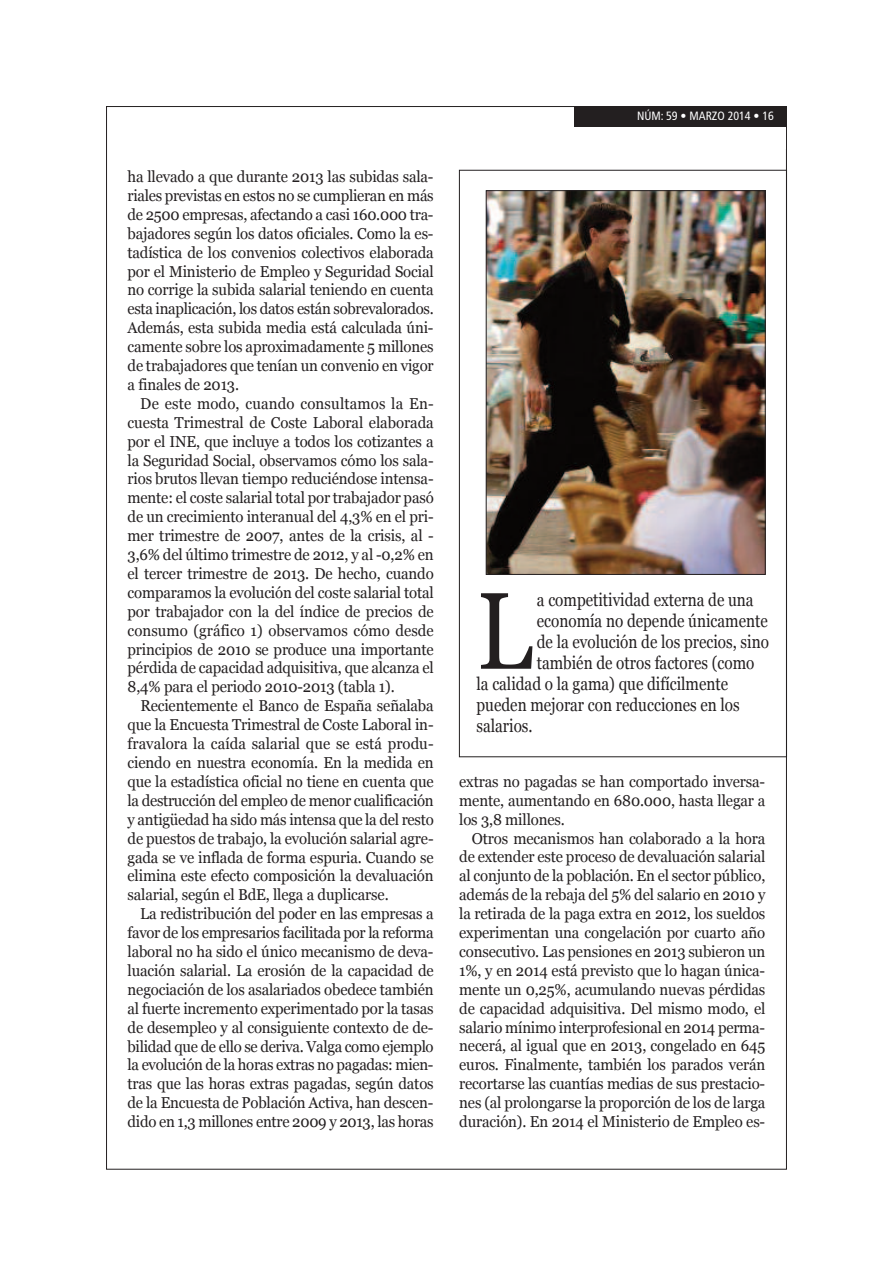
<style>
.page{position:relative;width:893px;height:1263px;background:#fff}
.page>*{position:absolute;margin:0;border:0;box-sizing:border-box;transform-origin:0 0}
.t1{font:108.9px "Georgia";color:#231f20;scale:.85 1}
.t2{font:18px "Georgia";color:#231f20;scale:.85 1}
.t3{font:15.75px/18.9px "Georgia";letter-spacing:-.01em;color:#231f20;text-align:justify;scale:.95 1}
.t4{font:condensed 12px "Frutiger";color:#fff}
</style>
<div class="page">
<div style="left:574px;top:106px;width:213px;height:22px;background:#231f20"></div>
<img style="left:488px;top:193px;width:275px;height:380px">
<div style="left:486px;top:191px;width:279px;height:384px;border:1px solid #231f20"></div>
<p class="t3" style="left:128px;top:167px;width:324px">ha llevado a que durante 2013 las subidas sala&shy;riales previstas en estos no se cumplieran en más de 2500 empresas, afectando a casi 160.000 tra&shy;bajadores según los datos oficiales. Como la es&shy;tadística de los convenios colectivos elaborada por el Ministerio de Empleo y seguridad social no corrige la subida salarial teniendo en cuenta esta inaplicación, los datos están sobrevalorados.<br>Además, esta subida media está calculada úni&shy;camente sobre los aproximadamente 5 millones de trabajadores que tenían un convenio en vigor a finales de 2013.</p>
<p class="t3" style="left:128px;top:394px;width:324px;text-indent:13px">De este modo, cuando consultamos la En&shy;cuesta Trimestral de Coste laboral elaborada por el inE, que incluye a todos los cotizantes a la seguridad social, observamos cómo los sala&shy;rios brutos llevan tiempo reduciéndose intensa&shy;mente: el coste salarial total por trabajador pasó de un crecimiento interanual del 4,3% en el pri&shy;mer trimestre de 2007, antes de la crisis, al - 3,6% del último trimestre de 2012, y al -0,2% en el tercer trimestre de 2013. De hecho, cuando comparamos la evolución del coste salarial total por trabajador con la del índice de precios de consumo (gráfico 1) observamos cómo desde principios de 2010 se produce una importante pérdida de capacidad adquisitiva, que alcanza el 8,4% para el periodo 2010-2013 (tabla 1).</p>
<p class="t3" style="left:128px;top:696px;width:324px;text-indent:13px">Recientemente el Banco de España señalaba que la Encuesta Trimestral de Coste laboral in&shy;fravalora la caída salarial que se está produ&shy;ciendo en nuestra economía. En la medida en que la estadística oficial no tiene en cuenta que la destrucción del empleo de menor cualificación y antigüedad ha sido más intensa que la del resto de puestos de trabajo, la evolución salarial agre&shy;gada se ve inflada de forma espuria. Cuando se elimina este efecto composición la devaluación salarial, según el BdE, llega a duplicarse.</p>
<p class="t3" style="left:128px;top:904px;width:324px;text-indent:13px">la redistribución del poder en las empresas a favor de los empresarios facilitada por la reforma laboral no ha sido el único mecanismo de deva&shy;luación salarial. la erosión de la capacidad de negociación de los asalariados obedece también al fuerte incremento experimentado por la tasas de desempleo y al consiguiente contexto de de&shy;bilidad que de ello se deriva. Valga como ejemplo la evolución de la horas extras no pagadas: mien&shy;tras que las horas extras pagadas, según datos de la Encuesta de Población Activa, han descen&shy;dido en 1,3 millones entre 2009 y 2013, las horas</p>
<p class="t4" style="left:637px;top:111px;width:138px">NÚM: 59 • MARZO 2014 • 16</p>
<h1 class="t1" style="left:477px;top:569px;width:67px">l</h1>
<p class="t2" style="left:537px;top:589px;width:256px">a competitividad externa de una</p>
<p class="t2" style="left:537px;top:610px;width:273px">economía no depende únicamente</p>
<p class="t2" style="left:537px;top:631px;width:275px">de la evolución de los precios, sino</p>
<p class="t2" style="left:537px;top:652px;width:258px">también de otros factores (como</p>
<p class="t2" style="left:477px;top:673px;width:298px">la calidad o la gama) que difícilmente</p>
<p class="t2" style="left:477px;top:694px;width:311px">pueden mejorar con reducciones en los</p>
<p class="t2" style="left:477px;top:715px;width:68px">salarios.</p>
<p class="t3" style="left:459px;top:772px;width:324px">extras no pagadas se han comportado inversa&shy;mente, aumentando en 680.000, hasta llegar a los 3,8 millones.</p>
<p class="t3" style="left:459px;top:829px;width:324px;text-indent:13px">Otros mecanismos han colaborado a la hora de extender este proceso de devaluación salarial al conjunto de la población. En el sector público, además de la rebaja del 5% del salario en 2010 y la retirada de la paga extra en 2012, los sueldos experimentan una congelación por cuarto año consecutivo. las pensiones en 2013 subieron un 1%, y en 2014 está previsto que lo hagan única&shy;mente un 0,25%, acumulando nuevas pérdidas de capacidad adquisitiva. Del mismo modo, el salario mínimo interprofesional en 2014 perma&shy;necerá, al igual que en 2013, congelado en 645 euros. Finalmente, también los parados verán recortarse las cuantías medias de sus prestacio&shy;nes (al prolongarse la proporción de los de larga duración). En 2014 el Ministerio de Empleo es-</p>
</div>
